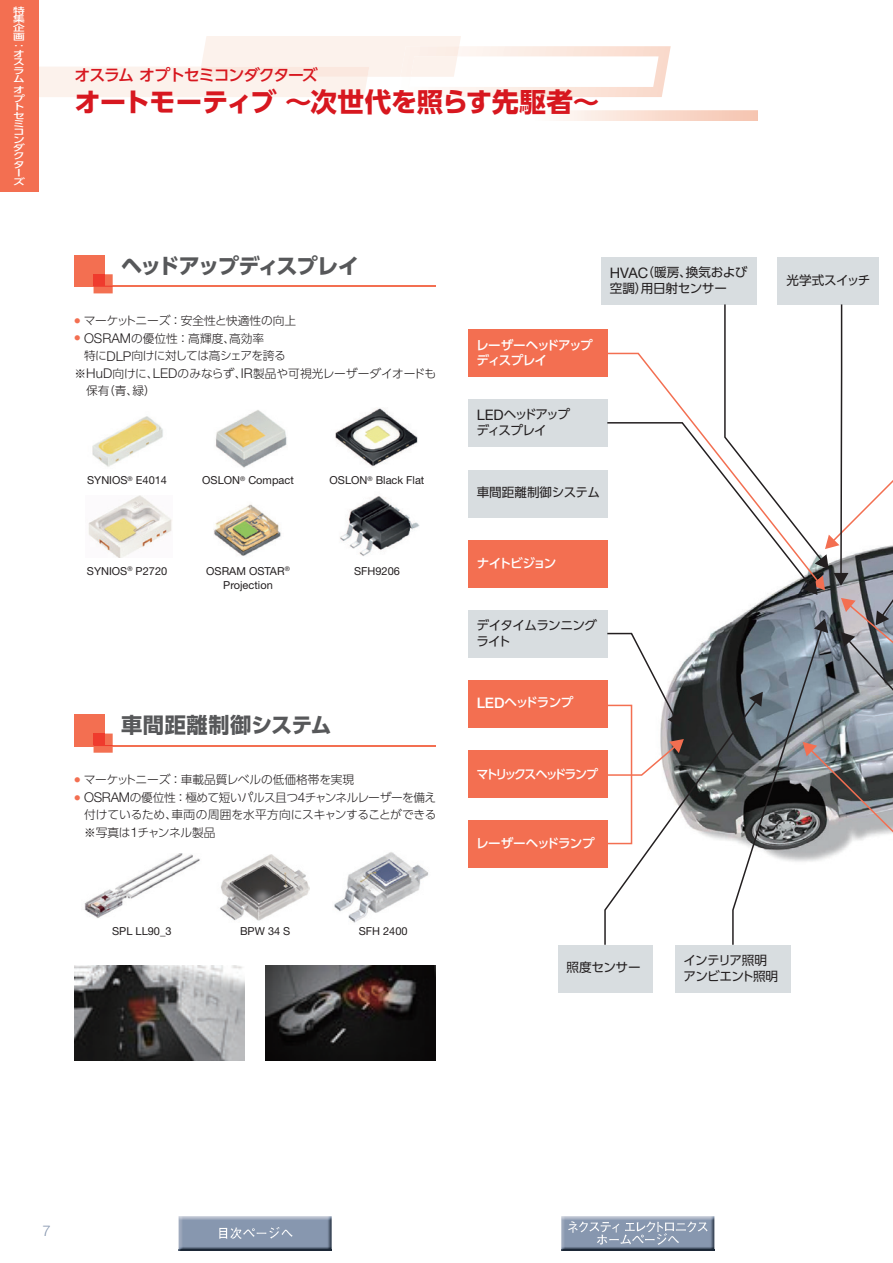
<style>
.page{position:relative;width:893px;height:1263px;background:#fff}
.page>*{position:absolute;margin:0;border:0;box-sizing:border-box;transform-origin:0 0}
.t1{font:700 26.55px "UD Shin Go Pro";letter-spacing:-.02em;color:#d7171f}
.t2{font:700 21.3px "UD Shin Go Pro";letter-spacing:-.07em;color:#57585a}
.t3{font:700 21.3px "UD Shin Go Pro";letter-spacing:.02em;color:#57585a}
.t4{font:500 15.9px "UD Shin Go Pro";letter-spacing:-.07em;color:#d7171f}
.t5{font:300 14.85px "Helvetica Neue";color:#8797af}
.t6{font:12.6px/15.8px "UD Shin Go Pro";letter-spacing:-.05em;color:#231f20}
.t7{font:12.6px/15.8px "UD Shin Go Pro";letter-spacing:-.015em;color:#231f20}
.t8{font:500 12.6px/15.8px "UD Shin Go Pro";letter-spacing:-.075em;color:#fff}
.t9{font:500 12.6px "UD Shin Go Pro";letter-spacing:-.105em;color:#fff}
.t10{font:12.6px/15.8px "UD Shin Go Pro";letter-spacing:-.115em;color:#231f20}
.t11{font:500 12.6px "UD Shin Go Pro";letter-spacing:-.16em;color:#fff;scale:.95 1}
.t12{font:12.6px "UD Shin Go Pro";color:#231f20}
.t13{font:500 12.6px "UD Shin Go Pro";letter-spacing:-.04em;color:#fff}
.t14{font:300 11.7px/17.5px "UD Shin Go Pro";letter-spacing:-.02em;color:#231f20}
.t15{font:300 11.7px "UD Shin Go Pro";letter-spacing:-.04em;color:#231f20}
.t16{font:300 11.7px "UD Shin Go Pro";color:#231f20}
.t17{font:10.95px/14.4px "Helvetica Neue";color:#231f20;text-align:center}
.t18{font:500 8.7px/8.2px "UD Shin Go Pro";color:#fff;scale:1.33 1}
.s1{font-family:"Helvetica Neue";font-size:13.5px}
.s2{font-family:"Helvetica Neue LT Std";font-size:14.55px}
</style>
<div class="page">
<img style="left:654px;top:46px;width:17px;height:51px">
<svg style="left:38px;top:36px;width:616px;height:61px"></svg>
<div style="left:400px;top:46px;width:59px;height:31px;background:#fcf2ec"></div>
<img style="left:220px;top:854px;width:89px;height:67px">
<img style="left:334px;top:852px;width:95px;height:71px">
<hr style="left:74px;top:286px;width:362px;height:1px;background:#f36f51">
<div style="left:74px;top:255px;width:31px;height:31px;background:#f36f51"></div>
<svg style="left:94px;top:274px;width:19px;height:19px"></svg>
<div style="left:94px;top:274px;width:11px;height:12px;background:#ef3b2d"></div>
<hr style="left:74px;top:745px;width:362px;height:1px;background:#f36f51">
<div style="left:74px;top:714px;width:31px;height:31px;background:#f36f51"></div>
<svg style="left:94px;top:733px;width:19px;height:20px"></svg>
<div style="left:94px;top:733px;width:11px;height:12px;background:#ef3b2d"></div>
<div style="left:468px;top:330px;width:139px;height:47px;background:#f36f51"></div>
<div style="left:468px;top:470px;width:139px;height:47px;background:#d8dde0"></div>
<div style="left:468px;top:399px;width:139px;height:48px;background:#d8dde0"></div>
<div style="left:468px;top:540px;width:139px;height:47px;background:#f36f51"></div>
<div style="left:468px;top:610px;width:139px;height:47px;background:#d8dde0"></div>
<div style="left:468px;top:680px;width:139px;height:47px;background:#f36f51"></div>
<div style="left:468px;top:750px;width:139px;height:47px;background:#f36f51"></div>
<div style="left:468px;top:820px;width:139px;height:47px;background:#f36f51"></div>
<div style="left:558px;top:945px;width:94px;height:47px;background:#d8dde0"></div>
<div style="left:675px;top:945px;width:116px;height:47px;background:#d8dde0"></div>
<div style="left:601px;top:257px;width:155px;height:47px;background:#d8dde0"></div>
<div style="left:778px;top:257px;width:101px;height:47px;background:#d8dde0"></div>
<svg style="left:603px;top:303px;width:290px;height:643px"></svg>
<img style="left:92px;top:416px;width:71px;height:51px">
<img style="left:215px;top:410px;width:72px;height:58px">
<img style="left:214px;top:504px;width:67px;height:52px">
<img style="left:340px;top:496px;width:80px;height:60px">
<img style="left:84px;top:854px;width:116px;height:65px">
<img style="left:74px;top:965px;width:170px;height:95px">
<img style="left:266px;top:965px;width:170px;height:95px">
<img style="left:88px;top:495px;width:84px;height:63px">
<img style="left:335px;top:408px;width:83px;height:59px">
<img style="left:561px;top:1216px;width:153px;height:34px">
<img style="left:568px;top:1221px;width:140px;height:12px">
<img style="left:597px;top:1233px;width:82px;height:12px">
<img style="left:179px;top:1216px;width:153px;height:34px">
<img style="left:219px;top:1227px;width:74px;height:12px">
<div style="left:0;top:0;width:38px;height:191px;background:#f36f51"></div>
<p class="t18" style="left:13px;top:6px;width:10px">特集企画：オスラム</p>
<p class="t18" style="left:13px;top:85px;width:10px">オプトセミコンダクターズ</p>
<h3 class="t4" style="left:74px;top:62px;width:245px">オスラムオプトセミコンダクターズ</h3>
<h1 class="t1" style="left:74px;top:80px;width:526px">オートモーティブ～次世代を照らす先駆者～</h1>
<h2 class="t2" style="left:121px;top:248px;width:239px">ヘッドアップディスプレイ</h2>
<p class="t14" style="left:74px;top:311px;width:223px"><sup>●</sup> マーケットニーズ：安全性と快適性の向上</p>
<p class="t16" style="left:74px;top:329px;width:191px"><sup>●</sup> <span class="s1">OSRAM</span>の優位性：高輝度、高効率</p>
<p class="t15" style="left:84px;top:346px;width:203px">特に<span class="s1">DLP</span>向けに対しては高シェアを誇る</p>
<p class="t14" style="left:74px;top:364px;width:363px">※<span class="s1">HuD</span>向けに、<span class="s1">LED</span>のみならず、<span class="s1">IR</span>製品や可視光レーザーダイオードも</p>
<p class="t14" style="left:86px;top:381px;width:71px">保有（青、緑）</p>
<p class="t17" style="left:87px;top:473px;width:81px">SYNIOS<sup>®</sup> E4014</p>
<p class="t17" style="left:202px;top:473px;width:93px">OSLON<sup>®</sup> Compact</p>
<p class="t17" style="left:330px;top:473px;width:96px">OSLON<sup>®</sup> Black Flat</p>
<p class="t7" style="left:610px;top:264px;width:139px"><span class="s2">HVAC</span>（暖房、換気および空調）用日射センサー</p>
<p class="t6" style="left:787px;top:272px;width:85px">光学式スイッチ</p>
<p class="t8" style="left:476px;top:337px;width:118px">レーザーヘッドアップディスプレイ</p>
<p class="t10" style="left:476px;top:406px;width:95px"><span class="s2">LED</span>ヘッドアップディスプレイ</p>
<p class="t12" style="left:477px;top:482px;width:125px">車間距離制御システム</p>
<p class="t17" style="left:87px;top:564px;width:82px">SYNIOS<sup>®</sup> P2720</p>
<p class="t17" style="left:206px;top:564px;width:85px">OSRAM OSTAR<sup>®<br></sup>Projection</p>
<p class="t17" style="left:354px;top:564px;width:47px">SFH9206</p>
<p class="t9" style="left:477px;top:553px;width:81px">ナイトビジョン</p>
<p class="t6" style="left:476px;top:617px;width:122px">デイタイムランニングライト</p>
<h2 class="t3" style="left:121px;top:708px;width:212px">車間距離制御システム</h2>
<p class="t14" style="left:74px;top:771px;width:281px"><sup>●</sup> マーケットニーズ：車載品質レベルの低価格帯を実現</p>
<p class="t14" style="left:84px;top:788px;width:377px;text-indent:-10px"><sup>●</sup> <span class="s1">OSRAM</span>の優位性：極めて短いパルス且つ<span class="s1">4</span>チャンネルレーザーを備え<br>付けているため、車両の周囲を水平方向にスキャンすることができる　　※写真は<span class="s1">1</span>チャンネル製品</p>
<p class="t9" style="left:477px;top:692px;width:98px"><span class="s2">LED</span>ヘッドランプ</p>
<p class="t11" style="left:477px;top:764px;width:129px">マトリックスヘッドランプ</p>
<p class="t13" style="left:476px;top:833px;width:120px">レーザーヘッドランプ</p>
<p class="t17" style="left:112px;top:924px;width:61px">SPL LL90_3</p>
<p class="t17" style="left:240px;top:924px;width:52px">BPW 34 S</p>
<p class="t17" style="left:359px;top:924px;width:50px">SFH 2400</p>
<p class="t6" style="left:567px;top:959px;width:76px">照度センサー</p>
<p class="t6" style="left:683px;top:952px;width:96px">インテリア照明アンビエント照明</p>
<p class="t5" style="left:43px;top:1222px;width:10px">7</p>
</div>
